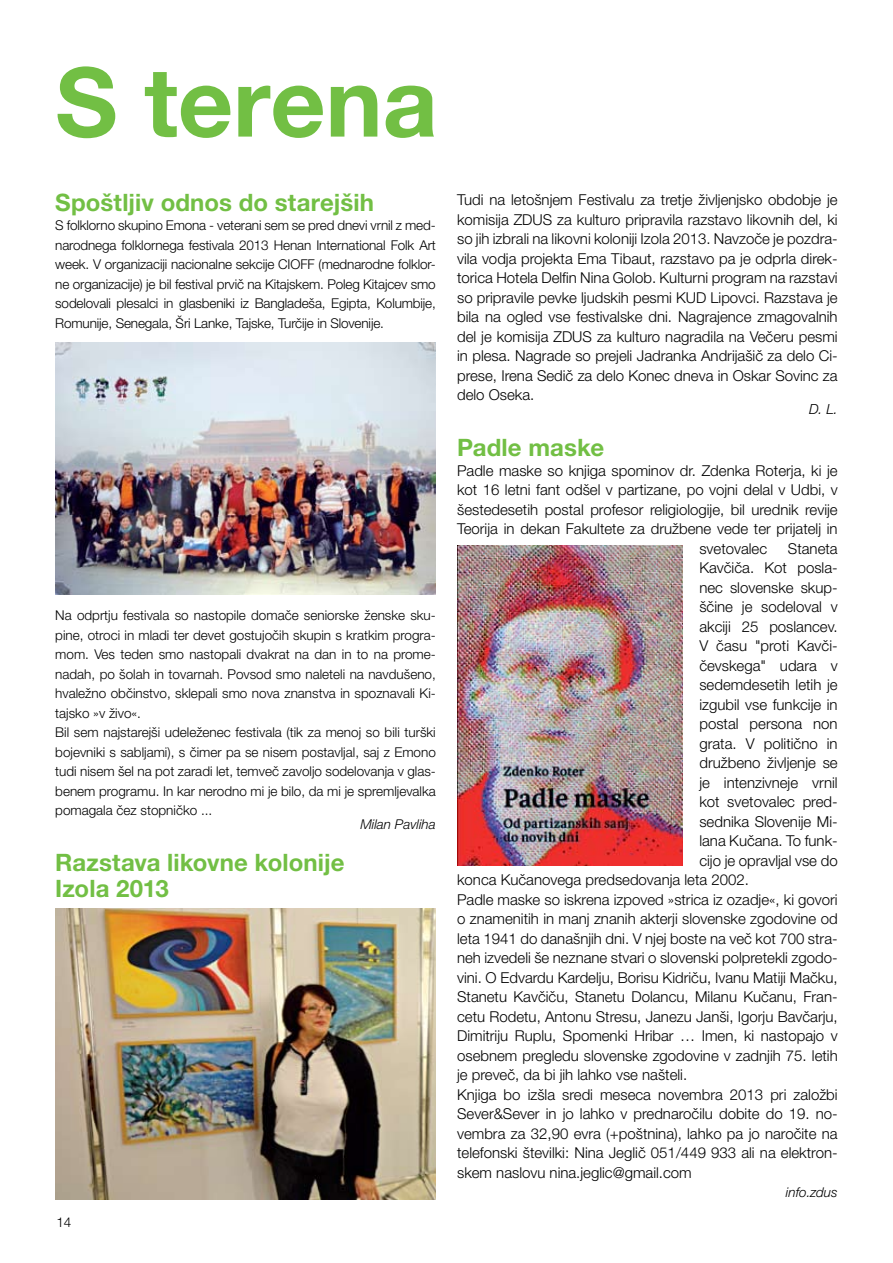
<style>
.page{position:relative;width:893px;height:1263px;background:#fff}
.page>*{position:absolute;margin:0;border:0;box-sizing:border-box;transform-origin:0 0}
.t1{font:700 96px "Helvetica Neue LT Pro";color:#72bf44}
.t2{font:700 24px/25.5px "Helvetica Neue LT Pro";letter-spacing:.005em;color:#72bf44}
.t3{font:300 15px/19.5px "Helvetica Neue LT Pro";color:#000;text-align:justify}
.t4{font:italic 300 13.95px "Helvetica Neue LT Pro";color:#000}
.t5{font:300 13.5px/19.5px "Helvetica Neue LT Pro";color:#000;text-align:justify}
.t6{font:italic 300 13.5px "Helvetica Neue LT Pro";color:#000}
</style>
<div class="page">
<img style="left:55px;top:342px;width:381px;height:253px">
<img style="left:55px;top:909px;width:381px;height:290px">
<img style="left:457px;top:546px;width:225px;height:319px">
<h1 class="t1" style="left:55px;top:43px;width:384px">S terena</h1>
<h2 class="t2" style="left:55px;top:189px;width:320px">Spoštljiv odnos do starejših</h2>
<p class="t5" style="left:55px;top:215px;width:382px">S folklorno skupino Emona - veterani sem se pred dnevi vrnil z med&shy;narodnega folklornega festivala 2013 Henan International Folk Art week. V organizaciji nacionalne sekcije CIOFF (mednarodne folklor&shy;ne organizacije) je bil festival prvič na Kitajskem. Poleg Kitajcev smo sodelovali plesalci in glasbeniki iz Bangladeša, Egipta, Kolumbije, Romunije, Senegala, Šri Lanke, Tajske, Turčije in Slovenije.</p>
<p class="t5" style="left:55px;top:605px;width:382px;text-align:left">Na odprtju festivala so nastopile domače seniorske ženske sku&shy;pine, otroci in mladi ter devet gostujočih skupin s kratkim progra&shy;mom. Ves teden smo nastopali dvakrat na dan in to na prome&shy;nadah, po šolah in tovarnah. Povsod smo naleteli na navdušeno, hvaležno občinstvo, sklepali smo nova znanstva in spoznavali Ki&shy;tajsko »v živo«.<br>Bil sem najstarejši udeleženec festivala (tik za menoj so bili turški bojevniki s sabljami), s čimer pa se nisem postavljal, saj z Emono tudi nisem šel na pot zaradi let, temveč zavoljo sodelovanja v glas&shy;benem programu. In kar nerodno mi je bilo, da mi je spremljevalka pomagala čez stopničko ...</p>
<p class="t6" style="left:360px;top:816px;width:77px">Milan Pavliha</p>
<h2 class="t2" style="left:55px;top:849px;width:291px">Razstava likovne kolonije<br>Izola 2013</h2>
<p class="t5" style="left:56px;top:1212px;width:16px">14</p>
<p class="t3" style="left:457px;top:190px;width:382px">Tudi na letošnjem Festivalu za tretje življenjsko obdobje je komisija ZDUS za kulturo pripravila razstavo likovnih del, ki so jih izbrali na likovni koloniji Izola 2013. Navzoče je pozdra&shy;vila vodja projekta Ema Tibaut, razstavo pa je odprla direk&shy;torica Hotela Delfin Nina Golob. Kulturni program na razstavi so pripravile pevke ljudskih pesmi KUD Lipovci. Razstava je bila na ogled vse festivalske dni. Nagrajence zmagovalnih del je komisija ZDUS za kulturo nagradila na Večeru pesmi in plesa. Nagrade so prejeli Jadranka Andrijašič za delo Ci&shy;prese, Irena Sedič za delo Konec dneva in Oskar Sovinc za delo Oseka.</p>
<p class="t4" style="left:809px;top:400px;width:30px">D. L.</p>
<h2 class="t2" style="left:457px;top:434px;width:148px">Padle maske</h2>
<p class="t3" style="left:457px;top:460px;width:382px">Padle maske so knjiga spominov dr. Zdenka Roterja, ki je</p>
<p class="t3" style="left:457px;top:480px;width:382px">kot 16 letni fant odšel v partizane, po vojni delal v Udbi, v</p>
<p class="t3" style="left:457px;top:499px;width:382px">šestedesetih postal profesor religiologije, bil urednik revije</p>
<p class="t3" style="left:457px;top:519px;width:382px">Teorija in dekan Fakultete za družbene vede ter prijatelj in</p>
<p class="t3" style="left:699px;top:538px;width:69px">svetovalec</p>
<p class="t3" style="left:788px;top:538px;width:51px">Staneta</p>
<p class="t3" style="left:699px;top:558px;width:140px">Kavčiča. Kot posla-</p>
<p class="t3" style="left:699px;top:577px;width:140px">nec slovenske skup-</p>
<p class="t3" style="left:699px;top:597px;width:140px">ščine je sodeloval v</p>
<p class="t3" style="left:699px;top:616px;width:140px">akciji 25 poslancev.</p>
<p class="t3" style="left:699px;top:636px;width:140px">V času "proti Kavči-</p>
<p class="t3" style="left:699px;top:655px;width:140px">čevskega" udara v</p>
<p class="t3" style="left:699px;top:675px;width:140px">sedemdesetih letih je</p>
<p class="t3" style="left:699px;top:694px;width:140px">izgubil vse funkcije in</p>
<p class="t3" style="left:699px;top:714px;width:140px">postal persona non</p>
<p class="t3" style="left:699px;top:733px;width:140px">grata. V politično in</p>
<p class="t3" style="left:699px;top:753px;width:140px">družbeno življenje se</p>
<p class="t3" style="left:699px;top:772px;width:140px">je intenzivneje vrnil</p>
<p class="t3" style="left:699px;top:792px;width:140px">kot svetovalec pred-</p>
<p class="t3" style="left:699px;top:811px;width:140px">sednika Slovenije Mi-</p>
<p class="t3" style="left:699px;top:831px;width:140px">lana Kučana. To funk-</p>
<p class="t3" style="left:699px;top:850px;width:140px">cijo je opravljal vse do</p>
<p class="t3" style="left:457px;top:870px;width:293px">konca Kučanovega predsedovanja leta 2002.</p>
<p class="t3" style="left:457px;top:889px;width:382px">Padle maske so iskrena izpoved »strica iz ozadje«, ki govori</p>
<p class="t3" style="left:457px;top:909px;width:382px">o znamenitih in manj znanih akterji slovenske zgodovine od</p>
<p class="t3" style="left:457px;top:928px;width:382px">leta 1941 do današnjih dni. V njej boste na več kot 700 stra-</p>
<p class="t3" style="left:457px;top:948px;width:382px">neh izvedeli še neznane stvari o slovenski polpretekli zgodo-</p>
<p class="t3" style="left:457px;top:967px;width:382px">vini. O Edvardu Kardelju, Borisu Kidriču, Ivanu Matiji Mačku,</p>
<p class="t3" style="left:457px;top:987px;width:382px">Stanetu Kavčiču, Stanetu Dolancu, Milanu Kučanu, Fran-</p>
<p class="t3" style="left:457px;top:1006px;width:382px">cetu Rodetu, Antonu Stresu, Janezu Janši, Igorju Bavčarju,</p>
<p class="t3" style="left:457px;top:1026px;width:382px">Dimitriju Ruplu, Spomenki Hribar … Imen, ki nastopajo v</p>
<p class="t3" style="left:457px;top:1045px;width:382px">osebnem pregledu slovenske zgodovine v zadnjih 75. letih</p>
<p class="t3" style="left:457px;top:1065px;width:232px">je preveč, da bi jih lahko vse našteli.</p>
<p class="t3" style="left:457px;top:1084px;width:382px">Knjiga bo izšla sredi meseca novembra 2013 pri založbi</p>
<p class="t3" style="left:457px;top:1104px;width:382px">Sever&amp;Sever in jo lahko v prednaročilu dobite do 19. no-</p>
<p class="t3" style="left:457px;top:1123px;width:382px">vembra za 32,90 evra (+poštnina), lahko pa jo naročite na</p>
<p class="t3" style="left:457px;top:1143px;width:382px">telefonski številki: Nina Jeglič 051/449 933 ali na elektron-</p>
<p class="t3" style="left:457px;top:1162px;width:236px">skem naslovu nina.jeglic@gmail.com</p>
<p class="t6" style="left:786px;top:1184px;width:53px">info.zdus</p>
</div>
